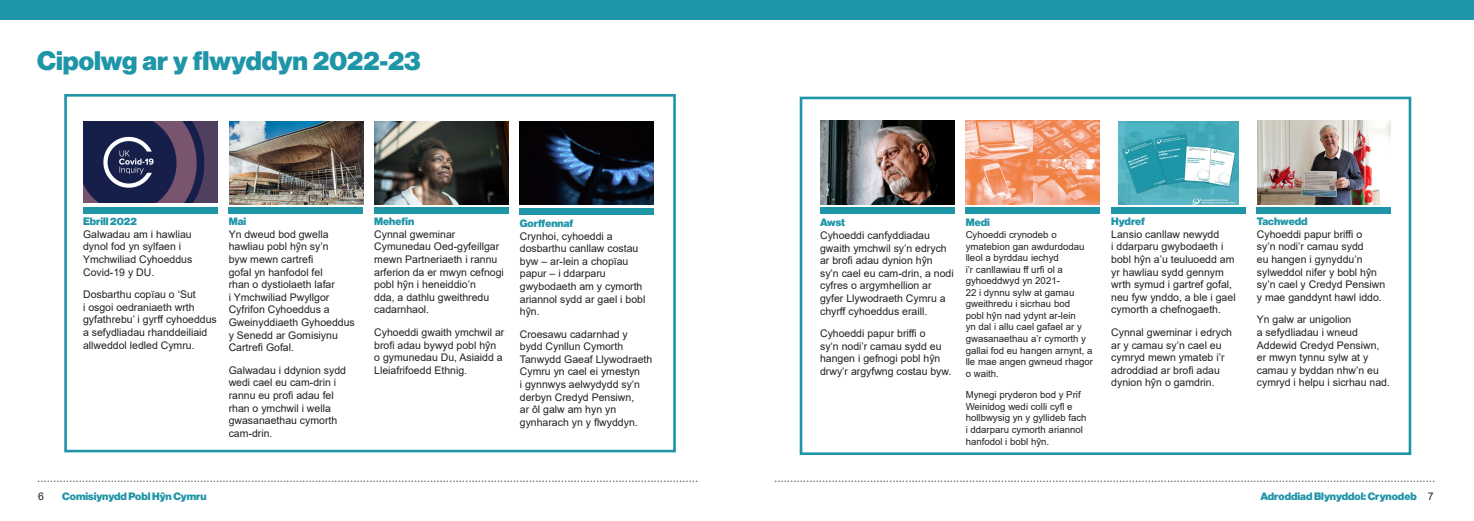
<style>
.page{position:relative;width:1474px;height:521px;background:#fff}
.page>*{position:absolute;margin:0;border:0;box-sizing:border-box;transform-origin:0 0}
.t1{font:26.25px "N Haas Grotesk DS Pro 95 Blk";color:#1f95a8}
.t2{font:14px "Arial Narrow";color:#575c5b}
.Body{font:10.5px/12.6px "Arial";color:#231f20}
.t3{font:10.5px "N Haas Grotesk DS Pro 95 Blk";color:#1f95a8}
.Body-2{font:9.62px/11.5px "Arial";color:#231f20}
.s1{font-size:10.5px}
.s2{font-family:"Arial";color:#231f20}
</style>
<div class="page">
<div style="left:0;top:0;width:1473px;height:20px;background:#1f95a8"></div>
<div style="left:64px;top:94px;width:612px;height:358px;border:3px solid #1f95a8"></div>
<div style="left:83px;top:208px;width:134px;height:6px;background:#1f95a8"></div>
<div style="left:229px;top:208px;width:134px;height:6px;background:#1f95a8"></div>
<div style="left:374px;top:208px;width:134px;height:6px;background:#1f95a8"></div>
<div style="left:520px;top:208px;width:134px;height:6px;background:#1f95a8"></div>
<div style="left:820px;top:208px;width:134px;height:6px;background:#1f95a8"></div>
<div style="left:965px;top:208px;width:134px;height:6px;background:#1f95a8"></div>
<div style="left:1111px;top:208px;width:134px;height:6px;background:#1f95a8"></div>
<div style="left:1256px;top:208px;width:134px;height:6px;background:#1f95a8"></div>
<div style="left:799px;top:97px;width:612px;height:358px;border:3px solid #1f95a8"></div>
<img style="left:83px;top:121px;width:134px;height:82px">
<img style="left:229px;top:121px;width:134px;height:83px">
<img style="left:375px;top:121px;width:134px;height:83px">
<img style="left:520px;top:121px;width:134px;height:83px">
<img style="left:820px;top:121px;width:134px;height:83px">
<img style="left:965px;top:121px;width:134px;height:83px">
<img style="left:1118px;top:121px;width:120px;height:83px">
<img style="left:1257px;top:121px;width:133px;height:83px">
<p class="t1" style="left:37px;top:45px;width:385px">Cipolwg ar y flwyddyn 2022-23</p>
<p class="t3" style="left:83px;top:215px;width:55px">Ebrill 2022</p>
<p class="Body" style="left:83px;top:228px;width:111px">Galwadau am i hawliau dynol fod yn sylfaen i<br>Ymchwiliad Cyhoeddus<br>Covid-19 y DU.</p>
<p class="Body" style="left:83px;top:288px;width:135px">Dosbarthu copïau o ‘Sut<br>i osgoi oedraniaeth wrth gyfathrebu’ i gyrff cyhoeddus a sefydliadau rhanddeiliaid allweddol ledled Cymru.</p>
<p class="t3" style="left:229px;top:215px;width:19px">Mai</p>
<p class="Body" style="left:229px;top:228px;width:128px">Yn dweud bod gwella hawliau pobl hŷn sy’n<br>byw mewn cartrefi<br>gofal yn hanfodol fel<br>rhan o dystiolaeth lafar<br>i Ymchwiliad Pwyllgor<br>Cyfrifon Cyhoeddus a<br>Gweinyddiaeth Gyhoeddus y Senedd ar Gomisiynu<br>Cartrefi Gofal.</p>
<p class="Body" style="left:229px;top:364px;width:119px">Galwadau i ddynion sydd wedi cael eu cam-drin i rannu eu profi adau fel rhan o ymchwil i wella gwasanaethau cymorth cam-drin.</p>
<p class="t3" style="left:374px;top:215px;width:41px">Mehefin</p>
<p class="Body" style="left:374px;top:228px;width:131px">Cynnal gweminar<br>Cymunedau Oed-gyfeillgar mewn Partneriaeth i rannu arferion da er mwyn cefnogi pobl hŷn i heneiddio’n<br>dda, a dathlu gweithredu cadarnhaol.</p>
<p class="Body" style="left:374px;top:326px;width:132px">Cyhoeddi gwaith ymchwil ar brofi adau bywyd pobl hŷn o gymunedau Du, Asiaidd a<br>Lleiafrifoedd Ethnig.</p>
<p class="t3" style="left:520px;top:217px;width:55px">Gorffennaf</p>
<p class="Body" style="left:520px;top:229px;width:127px">Crynhoi, cyhoeddi a dosbarthu canllaw costau byw – ar-lein a chopïau papur – i ddarparu gwybodaeth am y cymorth ariannol sydd ar gael i bobl hŷn.</p>
<p class="Body" style="left:520px;top:328px;width:134px">Croesawu cadarnhad y bydd Cynllun Cymorth<br>Tanwydd Gaeaf Llywodraeth<br>Cymru yn cael ei ymestyn<br>i gynnwys aelwydydd sy’n derbyn Credyd Pensiwn,<br>ar ôl galw am hyn yn gynharach yn y flwyddyn.</p>
<p class="t3" style="left:820px;top:217px;width:26px">Awst</p>
<p class="Body" style="left:820px;top:229px;width:135px">Cyhoeddi canfyddiadau gwaith ymchwil sy’n edrych ar brofi adau dynion hŷn sy’n cael eu cam-drin, a nodi cyfres o argymhellion ar gyfer Llywodraeth Cymru a chyrff cyhoeddus eraill.</p>
<p class="Body" style="left:820px;top:327px;width:133px">Cyhoeddi papur briffi o<br>sy’n nodi’r camau sydd eu hangen i gefnogi pobl hŷn drwy’r argyfwng costau byw.</p>
<p class="t3" style="left:965px;top:217px;width:26px">Medi</p>
<p class="Body-2" style="left:965px;top:229px;width:129px">Cyhoeddi crynodeb o ymatebion gan awdurdodau lleol a byrddau iechyd<br>i’r canllawiau ff urfi ol a gyhoeddwyd yn 2021-<br>22 i dynnu sylw at gamau gweithredu i sicrhau bod<br>pobl hŷn nad ydynt ar-lein<br>yn dal i allu cael gafael ar y gwasanaethau a’r cymorth y gallai fod eu hangen arnynt, a lle mae angen gwneud rhagor o waith.</p>
<p class="Body-2" style="left:965px;top:389px;width:122px">Mynegi pryderon bod y Prif<br>Weinidog wedi colli cyfl e hollbwysig yn y gyllideb fach i ddarparu cymorth ariannol</p>
<p class="Body-2" style="left:965px;top:436px;width:85px">hanfodol i bobl hŷn<span class="s1">.</span></p>
<p class="t3" style="left:1111px;top:215px;width:35px">Hydref</p>
<p class="Body" style="left:1111px;top:228px;width:126px">Lansio canllaw newydd<br>i ddarparu gwybodaeth i bobl hŷn a’u teuluoedd am yr hawliau sydd gennym wrth symud i gartref gofal, neu fyw ynddo, a ble i gael cymorth a chefnogaeth.</p>
<p class="Body" style="left:1111px;top:326px;width:122px">Cynnal gweminar i edrych ar y camau sy’n cael eu cymryd mewn ymateb i’r adroddiad ar brofi adau dynion hŷn o gamdrin.</p>
<p class="t3" style="left:1256px;top:215px;width:52px">Tachwedd</p>
<p class="Body" style="left:1256px;top:228px;width:130px">Cyhoeddi papur briffi o<br>sy’n nodi’r camau sydd<br>eu hangen i gynyddu’n sylweddol nifer y bobl hŷn sy’n cael y Credyd Pensiwn y mae ganddynt hawl iddo.</p>
<p class="Body" style="left:1256px;top:313px;width:135px">Yn galw ar unigolion<br>a sefydliadau i wneud<br>Addewid Credyd Pensiwn, er mwyn tynnu sylw at y camau y byddan nhw’n eu cymryd i helpu i sicrhau nad.</p>
<p class="t2" style="left:37px;top:466px;width:662px">...............................................................................................................................................................................................................</p>
<p class="t2" style="left:774px;top:466px;width:662px">...............................................................................................................................................................................................................</p>
<p class="Body" style="left:38px;top:490px;width:7px">6</p>
<p class="t3" style="left:62px;top:490px;width:146px">Comisiynydd Pobl Hŷn Cymru</p>
<p class="t3" style="left:1260px;top:490px;width:175px">Adroddiad Blynyddol: Crynodeb <span class="s2">7</span></p>
</div>
